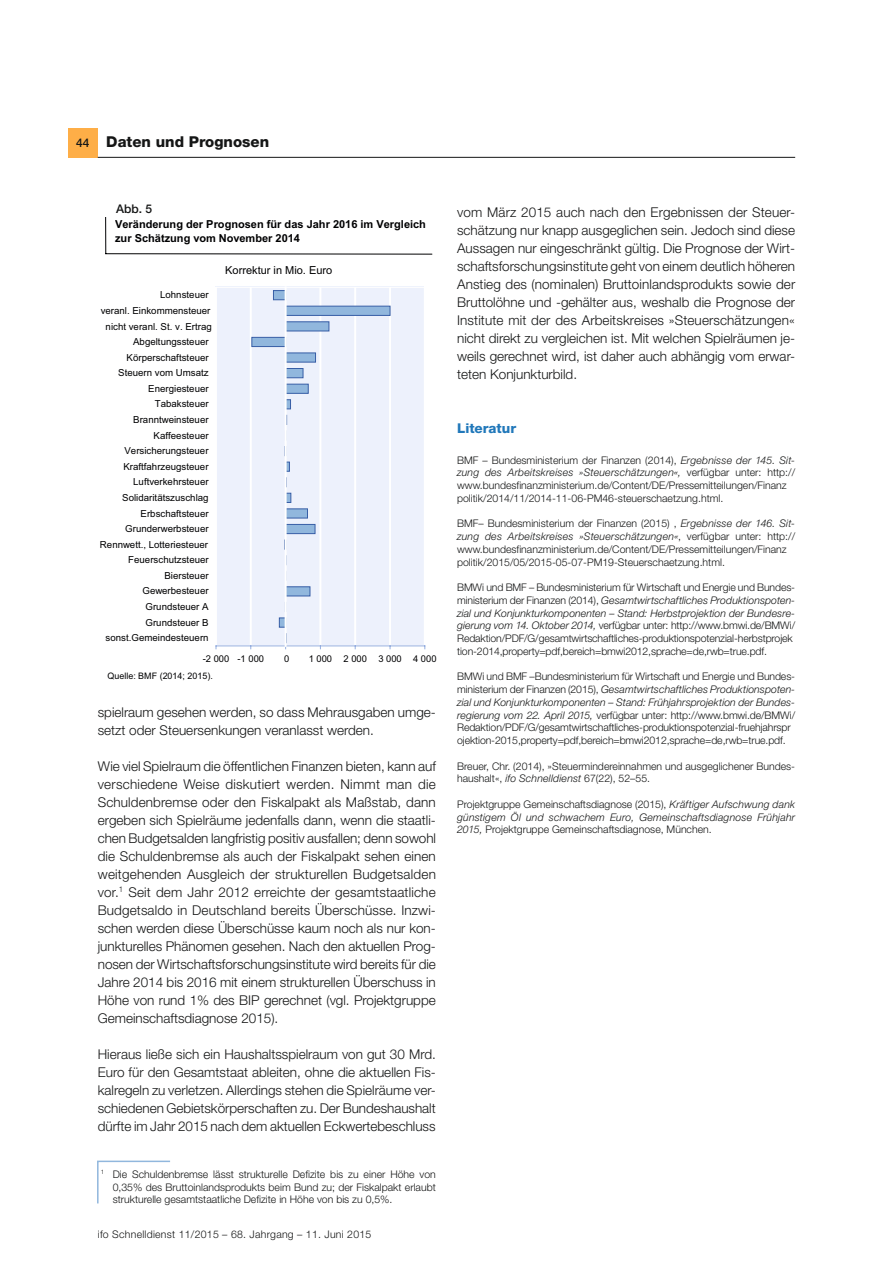
<style>
.page{position:relative;width:893px;height:1263px;background:#fff}
.page>*{position:absolute;margin:0;border:0;box-sizing:border-box;transform-origin:0 0}
.t1{font:800 15px "Helvetica Neue LT Std";color:#151616}
.Fliesstext{font:300 13.5px/18px "Helvetica Neue LT Std";color:#151616;text-align:justify}
.Überschrift_9_pt{font:800 13.5px "Helvetica Neue LT Std";color:#2178ba}
.fett_8pt{font:500 12px "Helvetica Neue LT Std";color:#151616}
.t2{font:700 10.95px/13.6px "Arial";color:#000102}
.t3{font:10.95px "Arial";color:#000102}
.Literatur{font:300 10.5px/12.8px "Helvetica Neue LT Std";letter-spacing:-.01em;color:#151616}
.Fussnote{font:300 10.5px/12.8px "Helvetica Neue LT Std";color:#151616;text-align:justify}
.Literatur-2{font:italic 300 10.5px/12.8px "Helvetica Neue LT Std";letter-spacing:.015em;color:#151616;text-align:justify}
.Literatur-3{font:300 10.5px "Helvetica Neue LT Std";letter-spacing:.025em;color:#151616}
.t4{font:9.75px "Arial";color:#000102}
.t5{font:9.3px "Arial";color:#000102}
.t6{font:9px "Arial";color:#000102}
.s1{font-weight:500;font-size:12px}
.s2{font-style:italic}
.s3{font-style:normal}
</style>
<div class="page">
<div style="left:68px;top:128px;width:30px;height:30px;background:#feae47"></div>
<hr style="left:98px;top:157px;width:697px;height:1px;background:#151616">
<div style="left:215px;top:287px;width:208px;height:358px;background:#edf1fc"></div>
<hr style="left:215px;top:287px;width:2px;height:359px;background:#fff">
<hr style="left:250px;top:287px;width:2px;height:359px;background:#fff">
<hr style="left:319px;top:287px;width:2px;height:359px;background:#fff">
<hr style="left:354px;top:287px;width:2px;height:359px;background:#fff">
<hr style="left:389px;top:287px;width:2px;height:359px;background:#fff">
<hr style="left:216px;top:287px;width:209px;height:1px;background:#fff">
<div style="left:279px;top:618px;width:7px;height:9px;background:#91b7dd;border:1px solid #375ea6"></div>
<div style="left:285px;top:586px;width:25px;height:10px;background:#91b7dd;border:1px solid #375ea6"></div>
<div style="left:285px;top:524px;width:30px;height:10px;background:#91b7dd;border:1px solid #375ea6"></div>
<div style="left:285px;top:509px;width:23px;height:9px;background:#91b7dd;border:1px solid #375ea6"></div>
<svg style="left:287px;top:493px;width:4px;height:10px"></svg>
<svg style="left:287px;top:462px;width:3px;height:9px"></svg>
<svg style="left:287px;top:399px;width:4px;height:10px"></svg>
<div style="left:285px;top:384px;width:23px;height:10px;background:#91b7dd;border:1px solid #375ea6"></div>
<div style="left:285px;top:368px;width:18px;height:10px;background:#91b7dd;border:1px solid #375ea6"></div>
<div style="left:285px;top:353px;width:31px;height:9px;background:#91b7dd;border:1px solid #375ea6"></div>
<div style="left:252px;top:337px;width:34px;height:10px;background:#91b7dd;border:1px solid #375ea6"></div>
<div style="left:285px;top:321px;width:44px;height:10px;background:#91b7dd;border:1px solid #375ea6"></div>
<div style="left:285px;top:306px;width:105px;height:10px;background:#91b7dd;border:1px solid #375ea6"></div>
<div style="left:273px;top:290px;width:13px;height:10px;background:#91b7dd;border:1px solid #375ea6"></div>
<hr style="left:216px;top:646px;width:209px;height:1px;background:#95aedf">
<hr style="left:285px;top:287px;width:2px;height:359px;background:#fff">
<hr style="left:105px;top:217px;width:1px;height:37px;background:#000102">
<hr style="left:106px;top:253px;width:326px;height:1px;background:#000102">
<svg style="left:97px;top:1160px;width:74px;height:44px"></svg>
<p class="t1" style="left:76px;top:132px;width:194px"><span class="s1">44</span> Daten und Prognosen</p>
<p class="fett_8pt" style="left:116px;top:201px;width:38px">Abb. 5</p>
<p class="Fliesstext" style="left:457px;top:203px;width:340px">vom März 2015 auch nach den Ergebnissen der Steuer&shy;schätzung nur knapp ausgeglichen sein. Jedoch sind diese Aussagen nur eingeschränkt gültig. Die Prognose der Wirt&shy;schaftsforschungsinstitute geht von einem deutlich höheren Anstieg des (nominalen) Bruttoinlandsprodukts sowie der Bruttolöhne und -gehälter aus, weshalb die Prognose der Institute mit der des Arbeitskreises »Steuerschätzungen« nicht direkt zu vergleichen ist. Mit welchen Spielräumen je&shy;weils gerechnet wird, ist daher auch abhängig vom erwar&shy;teten Konjunkturbild.</p>
<p class="t2" style="left:115px;top:218px;width:312px">Veränderung der Prognosen für das Jahr 2016 im Vergleich zur Schätzung vom November 2014</p>
<p class="t3" style="left:225px;top:264px;width:109px">Korrektur in Mio. Euro</p>
<p class="t4" style="left:160px;top:289px;width:50px">Lohnsteuer</p>
<p class="t4" style="left:101px;top:305px;width:111px">veranl. Einkommensteuer</p>
<p class="t4" style="left:106px;top:321px;width:108px">nicht veranl. St. v. Ertrag</p>
<p class="t4" style="left:133px;top:336px;width:77px">Abgeltungssteuer</p>
<p class="t4" style="left:127px;top:352px;width:84px">Körperschaftsteuer</p>
<p class="t4" style="left:118px;top:367px;width:92px">Steuern vom Umsatz</p>
<p class="t4" style="left:148px;top:383px;width:62px">Energiesteuer</p>
<p class="t4" style="left:155px;top:398px;width:55px">Tabaksteuer</p>
<p class="t4" style="left:133px;top:414px;width:77px">Branntweinsteuer</p>
<p class="t4" style="left:154px;top:430px;width:57px">Kaffeesteuer</p>
<p class="t4" style="left:125px;top:445px;width:86px">Versicherungsteuer</p>
<p class="t4" style="left:123px;top:461px;width:87px">Kraftfahrzeugsteuer</p>
<p class="t4" style="left:133px;top:476px;width:77px">Luftverkehrsteuer</p>
<p class="t4" style="left:122px;top:492px;width:88px">Solidaritätszuschlag</p>
<p class="t4" style="left:141px;top:508px;width:70px">Erbschaftsteuer</p>
<p class="t4" style="left:125px;top:523px;width:85px">Grunderwerbsteuer</p>
<p class="t4" style="left:100px;top:539px;width:110px">Rennwett., Lotteriesteuer</p>
<p class="t4" style="left:128px;top:554px;width:82px">Feuerschutzsteuer</p>
<p class="t4" style="left:164px;top:570px;width:46px">Biersteuer</p>
<p class="t4" style="left:142px;top:586px;width:68px">Gewerbesteuer</p>
<p class="t4" style="left:146px;top:601px;width:65px">Grundsteuer A</p>
<p class="t4" style="left:146px;top:617px;width:65px">Grundsteuer B</p>
<p class="t4" style="left:106px;top:632px;width:105px">sonst.Gemeindesteuern</p>
<p class="t5" style="left:203px;top:654px;width:63px">-2 000 -1 000</p>
<p class="t5" style="left:284px;top:654px;width:7px">0</p>
<p class="t5" style="left:309px;top:654px;width:129px">1 000 2 000 3 000 4 000</p>
<p class="t6" style="left:108px;top:671px;width:107px">Quelle: BMF (2014; 2015).</p>
<p class="Fliesstext" style="left:98px;top:703px;width:340px">spielraum gesehen werden, so dass Mehrausgaben umge&shy;setzt oder Steuersenkungen veranlasst werden.</p>
<p class="Fliesstext" style="left:98px;top:757px;width:340px">Wie viel Spielraum die öffentlichen Finanzen bieten, kann auf verschiedene Weise diskutiert werden. Nimmt man die Schuldenbremse oder den Fiskalpakt als Maßstab, dann ergeben sich Spielräume jedenfalls dann, wenn die staatli&shy;chen Budgetsalden langfristig positiv ausfallen; denn sowohl die Schuldenbremse als auch der Fiskalpakt sehen einen weitgehenden Ausgleich der strukturellen Budgetsalden vor.<sup>1</sup> Seit dem Jahr 2012 erreichte der gesamtstaatliche Budgetsaldo in Deutschland bereits Überschüsse. Inzwi&shy;schen werden diese Überschüsse kaum noch als nur kon&shy;junkturelles Phänomen gesehen. Nach den aktuellen Prog&shy;nosen der Wirtschaftsforschungsinstitute wird bereits für die Jahre 2014 bis 2016 mit einem strukturellen Überschuss in Höhe von rund 1% des BIP gerechnet (vgl. Projektgruppe Gemeinschaftsdiagnose 2015).</p>
<p class="Fliesstext" style="left:98px;top:1045px;width:340px">Hieraus ließe sich ein Haushaltsspielraum von gut 30 Mrd.<br>Euro für den Gesamtstaat ableiten, ohne die aktuellen Fis&shy;kalregeln zu verletzen. Allerdings stehen die Spielräume ver&shy;schiedenen Gebietskörperschaften zu. Der Bundeshaushalt dürfte im Jahr 2015 nach dem aktuellen Eckwertebeschluss</p>
<p class="Fussnote" style="left:113px;top:1167px;width:325px;text-indent:-12px"><sup>1</sup> Die Schuldenbremse lässt strukturelle Defizite bis zu einer Höhe von 0,35% des Bruttoinlandsprodukts beim Bund zu; der Fiskalpakt erlaubt strukturelle gesamtstaatliche Defizite in Höhe von bis zu 0,5%.</p>
<p class="Literatur-3" style="left:98px;top:1228px;width:275px">ifo Schnelldienst 11/2015 – 68. Jahrgang – 11. Juni 2015</p>
<p class="Überschrift_9_pt" style="left:457px;top:420px;width:61px">Literatur</p>
<p class="Literatur" style="left:457px;top:453px;width:340px">BMF – Bundesministerium der Finanzen (2014), <span class="s2">Ergebnisse der 145. Sit&shy;zung des Arbeitskreises »Steuerschätzungen«,</span> verfügbar unter: http:// www.bundesfinanzministerium.de/Content/DE/Pressemitteilungen/Finanz politik/2014/11/2014-11-06-PM46-steuerschaetzung.html.</p>
<p class="Literatur" style="left:457px;top:517px;width:340px">BMF– Bundesministerium der Finanzen (2015) , <span class="s2">Ergebnisse der 146. Sit&shy;zung des Arbeitskreises »Steuerschätzungen«</span>, verfügbar unter: http:// www.bundesfinanzministerium.de/Content/DE/Pressemitteilungen/Finanz politik/2015/05/2015-05-07-PM19-Steuerschaetzung.html.</p>
<p class="Literatur" style="left:457px;top:581px;width:340px">BMWi und BMF – Bundesministerium für Wirtschaft und Energie und Bundes&shy;ministerium der Finanzen (2014), <span class="s2">Gesamtwirtschaftliches Produktionspoten&shy;zial und Konjunkturkomponenten – Stand: Herbstprojektion der Bundesre&shy;gierung vom 14. Oktober 2014,</span> verfügbar unter: http://www.bmwi.de/BMWi/ Redaktion/PDF/G/gesamtwirtschaftliches-produktionspotenzial-herbstprojek tion-2014,property=pdf,bereich=bmwi2012,sprache=de,rwb=true.pdf.</p>
<p class="Literatur" style="left:457px;top:670px;width:340px">BMWi und BMF –Bundesministerium für Wirtschaft und Energie und Bundes&shy;ministerium der Finanzen (2015), <span class="s2">Gesamtwirtschaftliches Produktionspoten&shy;zial und Konjunkturkomponenten – Stand: Frühjahrsprojektion der Bundes&shy;regierung vom 22. April 2015,</span> verfügbar unter: http://www.bmwi.de/BMWi/ Redaktion/PDF/G/gesamtwirtschaftliches-produktionspotenzial-fruehjahrspr ojektion-2015,property=pdf,bereich=bmwi2012,sprache=de,rwb=true.pdf.</p>
<p class="Literatur" style="left:457px;top:759px;width:340px">Breuer, Chr. (2014), »Steuermindereinnahmen und ausgeglichener Bundes&shy;haushalt«, <span class="s2">ifo Schnelldienst</span> 67(22), 52–55.</p>
<p class="Literatur-2" style="left:457px;top:797px;width:340px"><span class="s3">Projektgruppe Gemeinschaftsdiagnose (2015),</span> Kräftiger Aufschwung dank günstigem Öl und schwachem Euro, Gemeinschaftsdiagnose Frühjahr 2015, <span class="s3">Projektgruppe Gemeinschaftsdiagnose, München.</span></p>
</div>
